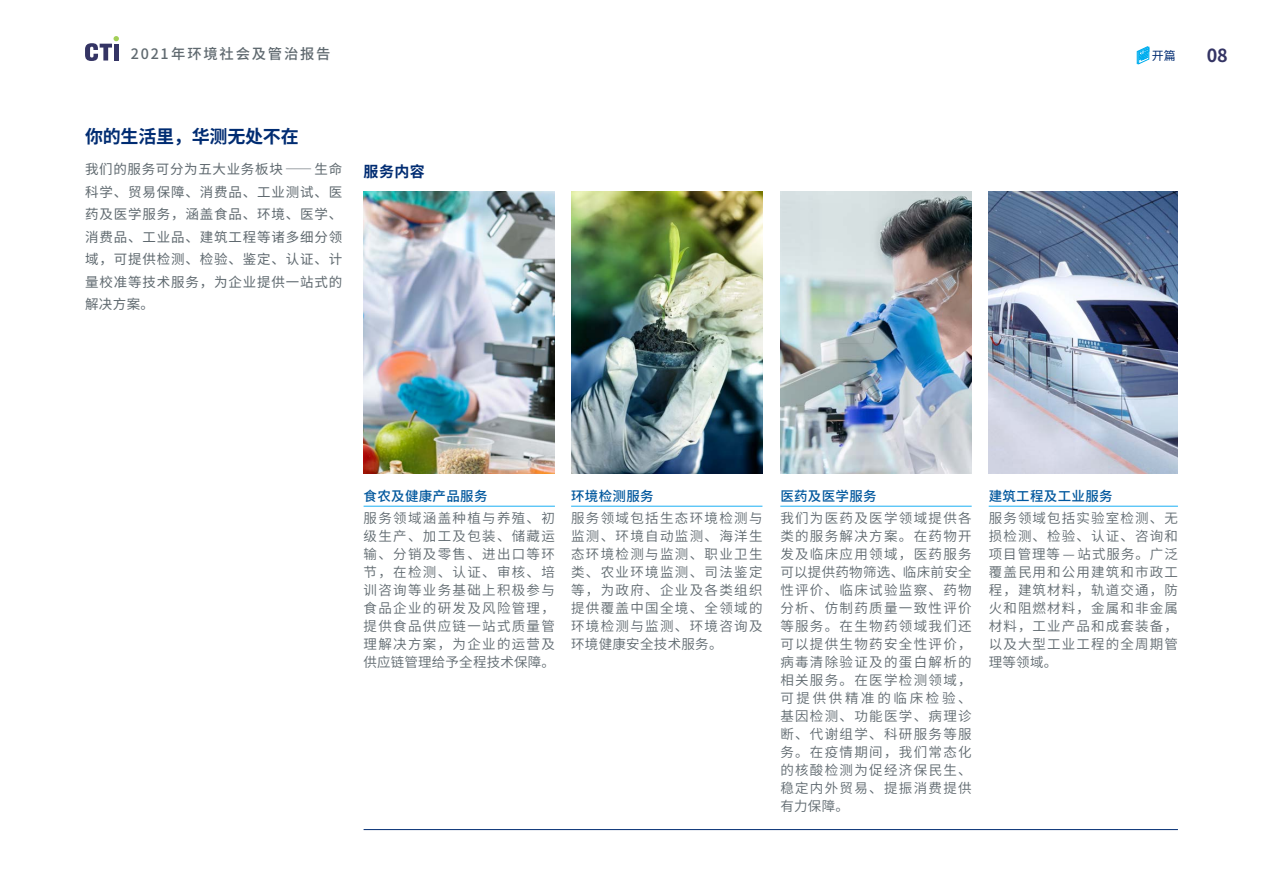
<style>
.page{position:relative;width:1263px;height:893px;background:#fff}
.page>*{position:absolute;margin:0;border:0;box-sizing:border-box;transform-origin:0 0}
.t1{font:700 18px "Source Han Sans CN";letter-spacing:-.01em;color:#002c72}
.t2{font:700 18px "Source Han Sans CN";color:#343464}
.t3{font:700 15px "Source Han Sans CN";color:#002c72}
.t4{font:500 14.4px "Source Han Sans CN";letter-spacing:.12em;color:#5f696f}
.t5{font:13.5px/18px "Source Han Sans CN";letter-spacing:.1em;color:#5f696f;text-align:justify}
.t6{font:13.5px/22.5px "Source Han Sans CN";letter-spacing:.06em;color:#5f696f;text-align:justify}
.t7{font:500 13.5px "Source Han Sans CN";letter-spacing:.025em;color:#00579d}
.t8{font:12px "Source Han Sans CN";color:#002c72}
</style>
<div class="page">
<svg style="left:1137px;top:46px;width:12px;height:18px"></svg>
<svg style="left:85px;top:36px;width:34px;height:25px"></svg>
<div style="left:114px;top:44px;width:5px;height:17px;background:#343464"></div>
<hr style="left:364px;top:506px;width:191px;height:1px;background:#29b5f5">
<hr style="left:571px;top:506px;width:191px;height:1px;background:#29b5f5">
<hr style="left:780px;top:506px;width:192px;height:1px;background:#29b5f5">
<hr style="left:989px;top:506px;width:189px;height:1px;background:#29b5f5">
<img style="left:364px;top:191px;width:191px;height:282px">
<img style="left:571px;top:191px;width:191px;height:282px">
<img style="left:780px;top:191px;width:192px;height:282px">
<img style="left:989px;top:191px;width:189px;height:282px">
<hr style="left:364px;top:829px;width:814px;height:1px;background:#002c72">
<p class="t4" style="left:131px;top:46px;width:201px">2021年环境社会及管治报告</p>
<p class="t8" style="left:1152px;top:49px;width:25px">开篇</p>
<h1 class="t2" style="left:1207px;top:45px;width:23px">08</h1>
<h1 class="t1" style="left:85px;top:127px;width:215px">你的生活里，华测无处不在</h1>
<p class="t6" style="left:85px;top:158px;width:259px">我们的服务可分为五大业务板块――生命科学、贸易保障、消费品、工业测试、医药及医学服务，涵盖食品、环境、医学、消费品、工业品、建筑工程等诸多细分领域，可提供检测、检验、鉴定、认证、计量校准等技术服务，为企业提供一站式的解决方案。</p>
<p class="t3" style="left:364px;top:163px;width:63px">服务内容</p>
<p class="t7" style="left:364px;top:488px;width:125px">食农及健康产品服务</p>
<p class="t5" style="left:364px;top:509px;width:193px">服务领域涵盖种植与养殖、初级生产、加工及包装、储藏运输、分销及零售、进出口等环节，在检测、认证、审核、培训咨询等业务基础上积极参与食品企业的硏发及风险管理，提供食品供应链一站式质量管理解决方案，为企业的运营及供应链管理给予全程技术保障。</p>
<p class="t7" style="left:571px;top:488px;width:84px">环境检测服务</p>
<p class="t5" style="left:571px;top:509px;width:193px">服务领域包括生态环境检测与监测、环境自动监测、海洋生态环境检测与监测、职业卫生类、农业环境监测、司法鉴定等，为政府、企业及各类组织提供覆盖中国全境、全领域的环境检测与监测、环境咨询及环境健康安全技术服务。</p>
<p class="t7" style="left:780px;top:488px;width:98px">医药及医学服务</p>
<p class="t5" style="left:780px;top:509px;width:193px">我们为医药及医学领域提供各类的服务解决方案。在药物开发及临床应用领域，医药服务可以提供药物筛选、临床前安全性评价、临床试验监察、药物分析、仿制药质量一致性评价等服务。在生物药领域我们还可以提供生物药安全性评价，病毒清除验证及的蛋白解析的相关服务。在医学检测领域，可提供供精准的临床检验、基因检测、功能医学、病理诊断、代谢组学、科研服务等服务。在疫情期间，我们常态化的核酸检测为促经济保民生、稳定内外贸易、提振消费提供有力保障。</p>
<p class="t7" style="left:989px;top:488px;width:125px">建筑工程及工业服务</p>
<p class="t5" style="left:989px;top:509px;width:191px">服务领域包括实验室检测、无损检测、检验、认证、咨询和项目管理等 — 站式服务。广泛覆盖民用和公用建筑和市政工程，建筑材料，轨道交通，防火和阻燃材料，金属和非金属材料，工业产品和成套装备，以及大型工业工程的全周期管理等领域。</p>
</div>
